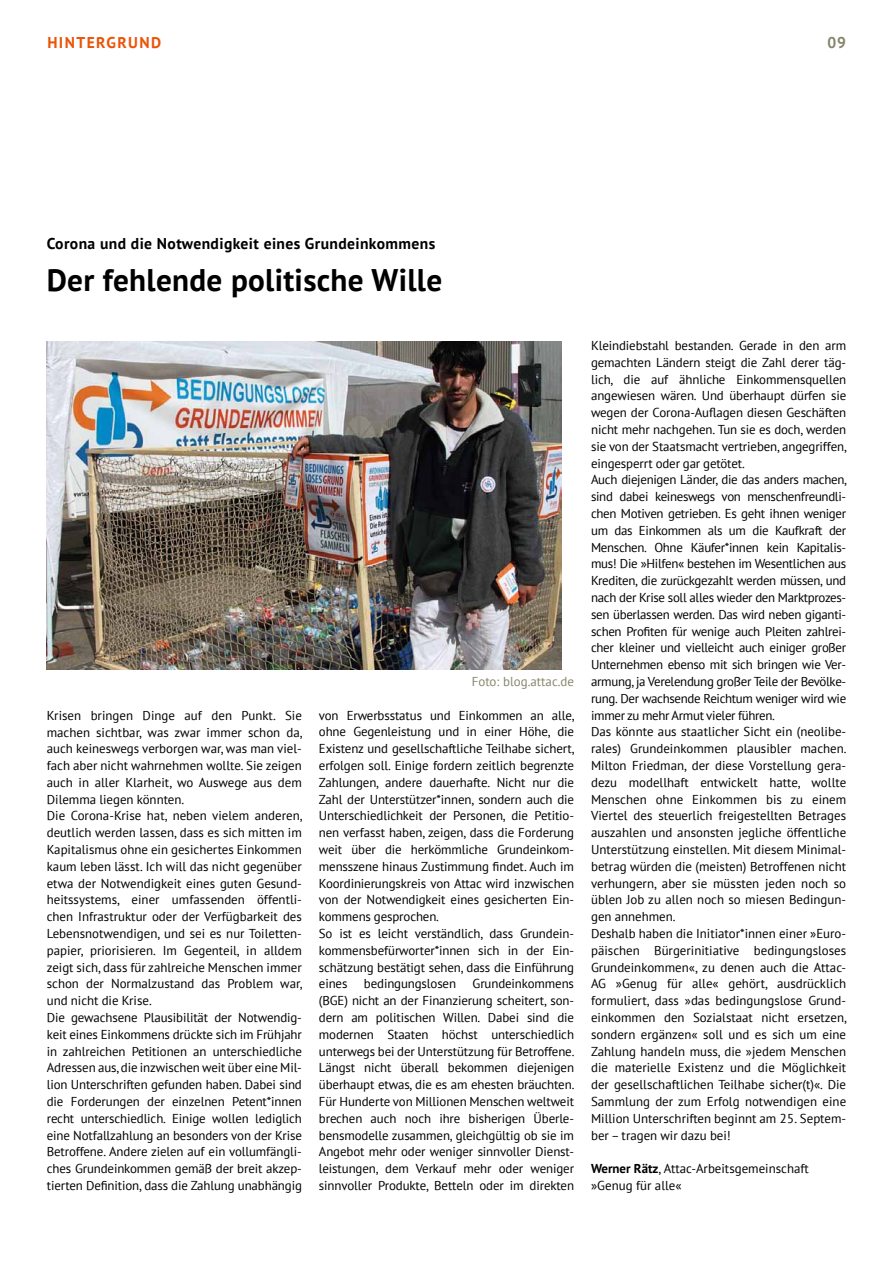
<style>
.page{position:relative;width:893px;height:1263px;background:#fff}
.page>*{position:absolute;margin:0;border:0;box-sizing:border-box;transform-origin:0 0}
.t1{font:31.2px "Attac Serifenlos Bold";letter-spacing:.01em;color:#000}
.t2{font:15.6px "Attac Serifenlos Bold";letter-spacing:.025em;color:#000}
.t3{font:15.6px "Attac Serifenlos Bold";color:#ea5408}
.t4{font:15.6px "Attac Serifenlos Bold";color:#86846b}
.t5{font:12.9px/16.8px "Attac Serifenlos Regular";letter-spacing:-.01em;color:#000}
.t6{font:12.9px "Attac Serifenlos Regular";color:#86846b}
.s1{font-family:"Attac Serifenlos Bold"}
</style>
<div class="page">
<img style="left:47px;top:342px;width:514px;height:327px">
<p class="t3" style="left:47px;top:32px;width:51px">Hintergrund</p>
<p class="t4" style="left:827px;top:32px;width:21px">09</p>
<p class="t2" style="left:47px;top:233px;width:390px">Corona und die Notwendigkeit eines Grundeinkommens</p>
<h1 class="t1" style="left:47px;top:260px;width:397px">Der fehlende politische Wille</h1>
<p class="t6" style="left:472px;top:673px;width:104px">Foto: blog.attac.de</p>
<p class="t5" style="left:47px;top:706px;width:257px">Krisen bringen Dinge auf den Punkt. Sie machen sichtbar, was zwar immer schon da, auch keineswegs verborgen war, was man viel&shy;fach aber nicht wahrnehmen wollte. Sie zeigen auch in aller Klarheit, wo Auswege aus dem Dilemma liegen könnten.<br>Die Corona-Krise hat, neben vielem anderen, deutlich werden lassen, dass es sich mitten im Kapitalismus ohne ein gesichertes Einkommen kaum leben lässt. Ich will das nicht gegenüber etwa der Notwendigkeit eines guten Gesund&shy;heitssystems, einer umfassenden öffentli&shy;chen Infrastruktur oder der Verfügbarkeit des Lebensnotwendigen, und sei es nur Toiletten&shy;papier, priorisieren. Im Gegenteil, in alldem zeigt sich, dass für zahlreiche Menschen immer schon der Normalzustand das Problem war, und nicht die Krise.<br>Die gewachsene Plausibilität der Notwendig&shy;keit eines Einkommens drückte sich im Frühjahr in zahlreichen Petitionen an unterschiedliche Adressen aus, die inzwischen weit über eine Mil&shy;lion Unterschriften gefunden haben. Dabei sind die Forderungen der einzelnen Petent*innen recht unterschiedlich. Einige wollen lediglich eine Notfallzahlung an besonders von der Krise Betroffene. Andere zielen auf ein vollumfängli&shy;ches Grundeinkommen gemäß der breit akzep&shy;tierten Definition, dass die Zahlung unabhängig</p>
<p class="t5" style="left:319px;top:706px;width:257px">von Erwerbsstatus und Einkommen an alle, ohne Gegenleistung und in einer Höhe, die Existenz und gesellschaftliche Teilhabe sichert, erfolgen soll. Einige fordern zeitlich begrenzte Zahlungen, andere dauerhafte. Nicht nur die Zahl der Unterstützer*innen, sondern auch die Unterschiedlichkeit der Personen, die Petitio&shy;nen verfasst haben, zeigen, dass die Forderung weit über die herkömmliche Grundeinkom&shy;mensszene hinaus Zustimmung findet. Auch im Koordinierungskreis von Attac wird inzwischen von der Notwendigkeit eines gesicherten Ein&shy;kommens gesprochen.<br>So ist es leicht verständlich, dass Grundein&shy;kommensbefürworter*innen sich in der Ein&shy;schätzung bestätigt sehen, dass die Einführung eines</p>
<p class="t5" style="left:319px;top:975px;width:257px;text-align:justify;text-indent:154px">Grundeinkommens (BGE) nicht an der Finanzierung scheitert, son&shy;dern am politischen Willen. Dabei sind die modernen Staaten höchst unterschiedlich unterwegs bei der Unterstützung für Betroffene.<br>Längst nicht überall bekommen diejenigen überhaupt etwas, die es am ehesten bräuchten.<br>Für Hunderte von Millionen Menschen weltweit brechen auch noch ihre bisherigen Überle&shy;bensmodelle zusammen, gleichgültig ob sie im Angebot mehr oder weniger sinnvoller Dienst&shy;leistungen, dem Verkauf mehr oder weniger sinnvoller Produkte, Betteln oder im direkten</p>
<p class="t5" style="left:364px;top:975px;width:94px">bedingungslosen</p>
<p class="t5" style="left:591px;top:337px;width:257px">Kleindiebstahl bestanden. Gerade in den arm gemachten Ländern steigt die Zahl derer täg&shy;lich, die auf ähnliche Einkommensquellen angewiesen wären. Und überhaupt dürfen sie wegen der Corona-Auflagen diesen Geschäften nicht mehr nachgehen. Tun sie es doch, werden sie von der Staatsmacht vertrieben, angegriffen, eingesperrt oder gar getötet.<br>Auch diejenigen Länder, die das anders machen, sind dabei keineswegs von menschenfreundli&shy;chen Motiven getrieben. Es geht ihnen weniger um das Einkommen als um die Kaufkraft der Menschen. Ohne Käufer*innen kein Kapitalis&shy;mus! Die »Hilfen« bestehen im Wesentlichen aus Krediten, die zurückgezahlt werden müssen, und nach der Krise soll alles wieder den Marktprozes&shy;sen überlassen werden. Das wird neben giganti&shy;schen Profiten für wenige auch Pleiten zahlrei&shy;cher kleiner und vielleicht auch einiger großer Unternehmen ebenso mit sich bringen wie Ver&shy;armung, ja Verelendung großer Teile der Bevölke&shy;rung. Der wachsende Reichtum weniger wird wie immer zu mehr Armut vieler führen.<br>Das könnte aus staatlicher Sicht ein (neolibe&shy;rales) Grundeinkommen plausibler machen.<br>Milton Friedman, der diese Vorstellung gera&shy;dezu modellhaft entwickelt hatte, wollte Menschen ohne Einkommen bis zu einem Viertel des steuerlich freigestellten Betrages auszahlen und ansonsten jegliche öffentliche Unterstützung einstellen. Mit diesem Minimal&shy;betrag würden die (meisten) Betroffenen nicht verhungern, aber sie müssten jeden noch so üblen Job zu allen noch so miesen Bedingun&shy;gen annehmen.<br>Deshalb haben die Initiator*innen einer »Euro&shy;päischen Bürgerinitiative bedingungsloses Grundeinkommen«, zu denen auch die Attac-AG »Genug für alle« gehört, ausdrücklich formuliert, dass »das bedingungslose Grund&shy;einkommen den Sozialstaat nicht ersetzen, sondern ergänzen« soll und es sich um eine Zahlung handeln muss, die »jedem Menschen die materielle Existenz und die Möglichkeit der gesellschaftlichen Teilhabe sicher(t)«. Die Sammlung der zum Erfolg notwendigen eine Million Unterschriften beginnt am 25. Septem&shy;ber – tragen wir dazu bei!</p>
<p class="t5" style="left:591px;top:1160px;width:219px"><span class="s1">Werner Rätz</span>, Attac-Arbeitsgemeinschaft »Genug für alle«</p>
</div>
